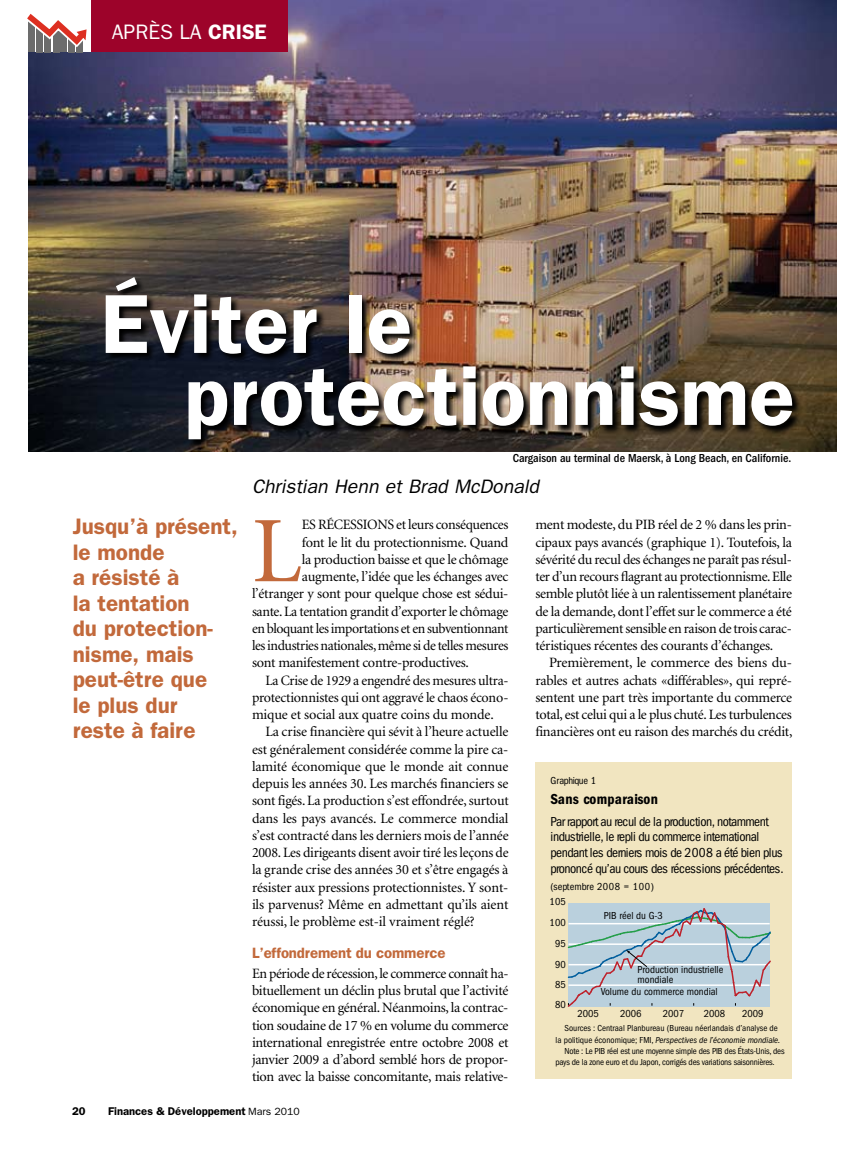
<style>
.page{position:relative;width:864px;height:1161px;background:#fff}
.page>*{position:absolute;margin:0;border:0;box-sizing:border-box;transform-origin:0 0}
.t1{font:93.9px "Minion";color:#c2693b}
.t2{font:600 84px/72px "Franklin Gothic";color:#fff}
.t3{font:600 22.5px/25.5px "Franklin Gothic";color:#c2693b}
.t4{font:21px "Franklin Gothic";color:#fff}
.t5{font:italic 19.5px "Franklin Gothic";color:#000}
.t6{font:600 15px "Franklin Gothic";letter-spacing:-.01em;color:#c2693b}
.t7{font:600 condensed 15px "Franklin Gothic";letter-spacing:.025em;color:#000}
.t8{font:14.25px/17.2px "Minion";letter-spacing:-.02em;color:#000;text-align:justify}
.t9{font:condensed 13.5px/15.8px "Franklin Gothic";letter-spacing:-.04em;color:#000}
.t10{font:500 condensed 12px "Franklin Gothic";color:#000}
.t11{font:600 11.25px "Franklin Gothic";color:#000}
.t12{font:condensed 10.5px/9.8px "Franklin Gothic";color:#000}
.t13{font:condensed 10.5px "Franklin Gothic";letter-spacing:.03em;color:#000}
.t14{font:condensed 10.5px "Franklin Gothic";letter-spacing:-.03em;color:#000}
.t15{font:condensed 9px "Franklin Gothic";letter-spacing:-.02em;color:#000}
.t16{font:italic condensed 9px "Franklin Gothic";color:#000}
.t17{font:condensed 9px "Franklin Gothic";color:#000}
.s1{font-weight:600}
.s2{font-style:normal}
.s3{font-weight:400;font-size:10.5px}
</style>
<div class="page">
<img style="left:28px;top:0;width:809px;height:451px">
<img style="left:104px;top:276px;width:699px;height:174px">
<div style="left:536px;top:763px;width:256px;height:316px;background:#f1e5c0"></div>
<div style="left:568px;top:903px;width:202px;height:103px;background:#bad0dd"></div>
<svg style="left:567px;top:908px;width:204px;height:99px"></svg>
<div style="left:25px;top:0;width:86px;height:52px;background:#fff"></div>
<div style="left:29px;top:20px;width:6px;height:32px;background:#6c6c6c"></div>
<div style="left:37px;top:25px;width:6px;height:27px;background:#6c6c6c"></div>
<div style="left:45px;top:31px;width:6px;height:21px;background:#6c6c6c"></div>
<div style="left:53px;top:27px;width:6px;height:25px;background:#6c6c6c"></div>
<div style="left:61px;top:30px;width:6px;height:22px;background:#6c6c6c"></div>
<div style="left:69px;top:37px;width:6px;height:15px;background:#6c6c6c"></div>
<div style="left:77px;top:38px;width:6px;height:14px;background:#6c6c6c"></div>
<svg style="left:27px;top:13px;width:60px;height:38px"></svg>
<div style="left:91px;top:0;width:197px;height:52px;background:#9d032a"></div>
<h3 class="t4" style="left:112px;top:20px;width:156px">APRÈS LA <span class="s1">CRISE</span></h3>
<h2 class="t2" style="left:184px;top:288px;width:613px;text-indent:-83px">Éviter le protectionnisme</h2>
<p class="t10" style="left:513px;top:452px;width:280px">Cargaison au terminal de Maersk, à Long Beach, en Californie.</p>
<h3 class="t3" style="left:73px;top:514px;width:167px">Jusqu’à présent, le monde<br>a résisté à<br>la tentation<br>du protection&shy;nisme, mais peut-être que<br>le plus dur<br>reste à faire</h3>
<h3 class="t5" style="left:252px;top:475px;width:289px">Christian Henn et Brad McDonald</h3>
<h1 class="t1" style="left:252px;top:505px;width:51px">L</h1>
<p class="t8" style="left:302px;top:517px;width:208px">ES RÉCESSIONS et leurs conséquences</p>
<p class="t8" style="left:536px;top:517px;width:258px">ment modeste, du PIB réel de 2 % dans les prin&shy;cipaux pays avancés (graphique 1). Toutefois, la sévérité du recul des échanges ne paraît pas résul&shy;ter d’un recours flagrant au protectionnisme. Elle semble plutôt liée à un ralentissement planétaire de la demande, dont l’effet sur le commerce a été particulièrement sensible en raison de trois carac&shy;téristiques récentes des courants d’échanges.</p>
<p class="t8" style="left:536px;top:655px;width:258px;text-indent:14px">Premièrement, le commerce des biens du&shy;rables et autres achats «différables», qui repré&shy;sentent une part très importante du commerce total, est celui qui a le plus chuté. Les turbulences financières ont eu raison des marchés du crédit,</p>
<p class="t8" style="left:302px;top:534px;width:208px">font le lit du protectionnisme. Quand</p>
<p class="t8" style="left:302px;top:551px;width:208px">la production baisse et que le chômage</p>
<p class="t8" style="left:302px;top:569px;width:208px">augmente, l’idée que les échanges avec</p>
<p class="t8" style="left:252px;top:586px;width:258px">l’étranger y sont pour quelque chose est sédui-</p>
<p class="t8" style="left:252px;top:603px;width:258px">sante. La tentation grandit d’exporter le chômage</p>
<p class="t8" style="left:252px;top:620px;width:258px">en bloquant les importations et en subventionnant</p>
<p class="t8" style="left:252px;top:638px;width:258px">les industries nationales, même si de telles mesures</p>
<p class="t8" style="left:252px;top:655px;width:218px">sont manifestement contre-productives.</p>
<p class="t8" style="left:266px;top:672px;width:245px">La Crise de 1929 a engendré des mesures ultra-</p>
<p class="t8" style="left:252px;top:689px;width:258px">protectionnistes qui ont aggravé le chaos écono-</p>
<p class="t8" style="left:252px;top:707px;width:243px">mique et social aux quatre coins du monde.</p>
<p class="t8" style="left:266px;top:724px;width:245px">La crise financière qui sévit à l’heure actuelle</p>
<p class="t8" style="left:252px;top:741px;width:258px">est généralement considérée comme la pire ca-</p>
<p class="t8" style="left:252px;top:758px;width:258px">lamité économique que le monde ait connue</p>
<p class="t8" style="left:252px;top:776px;width:258px">depuis les années 30. Les marchés financiers se</p>
<p class="t8" style="left:252px;top:793px;width:258px">sont figés. La production s’est effondrée, surtout</p>
<p class="t8" style="left:252px;top:810px;width:258px">dans les pays avancés. Le commerce mondial</p>
<p class="t8" style="left:252px;top:827px;width:258px">s’est contracté dans les derniers mois de l’année</p>
<p class="t8" style="left:252px;top:845px;width:258px">2008. Les dirigeants disent avoir tiré les leçons de</p>
<p class="t8" style="left:252px;top:862px;width:258px">la grande crise des années 30 et s’être engagés à</p>
<p class="t8" style="left:252px;top:879px;width:258px">résister aux pressions protectionnistes. Y sont-</p>
<p class="t8" style="left:252px;top:896px;width:258px">ils parvenus? Même en admettant qu’ils aient</p>
<p class="t8" style="left:252px;top:914px;width:224px">réussi, le problème est-il vraiment réglé?</p>
<p class="t6" style="left:252px;top:944px;width:195px">L’effondrement du commerce</p>
<p class="t8" style="left:252px;top:965px;width:258px">En période de récession, le commerce connaît ha&shy;bituellement un déclin plus brutal que l’activité économique en général. Néanmoins, la contrac&shy;tion soudaine de 17 % en volume du commerce international enregistrée entre octobre 2008 et janvier 2009 a d’abord semblé hors de propor&shy;tion avec la baisse concomitante, mais relative-</p>
<p class="t12" style="left:510px;top:730px;width:40px">McDonald</p>
<p class="t14" style="left:550px;top:775px;width:47px">Graphique 1</p>
<p class="t7" style="left:550px;top:790px;width:109px">Sans comparaison</p>
<p class="t9" style="left:550px;top:813px;width:235px">Par rapport au recul de la production, notamment industrielle, le repli du commerce international pendant les derniers mois de 2008 a été bien plus prononcé qu’au cours des récessions précédentes.</p>
<p class="t13" style="left:550px;top:881px;width:105px">(septembre 2008 = 100)</p>
<p class="t12" style="left:550px;top:897px;width:18px">105</p>
<p class="t12" style="left:604px;top:911px;width:61px">PIB réel du G-3</p>
<p class="t12" style="left:550px;top:917px;width:18px">100</p>
<p class="t12" style="left:555px;top:939px;width:12px">95</p>
<p class="t12" style="left:555px;top:959px;width:12px">90</p>
<p class="t12" style="left:638px;top:965px;width:87px">Production industrielle mondiale</p>
<p class="t12" style="left:555px;top:980px;width:12px">85</p>
<p class="t12" style="left:601px;top:987px;width:118px">Volume du commerce mondial</p>
<p class="t12" style="left:555px;top:1000px;width:12px">80</p>
<p class="t12" style="left:620px;top:1009px;width:23px">2006</p>
<p class="t12" style="left:663px;top:1009px;width:23px">2007</p>
<p class="t12" style="left:704px;top:1009px;width:23px">2008</p>
<p class="t12" style="left:742px;top:1009px;width:23px">2009</p>
<p class="t12" style="left:578px;top:1009px;width:23px">2005</p>
<p class="t17" style="left:565px;top:1023px;width:215px">Sources : Centraal Planbureau (Bureau néerlandais d’analyse de</p>
<p class="t16" style="left:556px;top:1035px;width:226px"><span class="s2">la politique économique; FMI,</span> Perspectives de l’économie mondiale.</p>
<p class="t15" style="left:565px;top:1046px;width:222px">Note : Le PIB réel est une moyenne simple des PIB des États-Unis, des</p>
<p class="t15" style="left:556px;top:1057px;width:221px">pays de la zone euro et du Japon, corrigés des variations saisonnières.</p>
<p class="t11" style="left:72px;top:1105px;width:15px">20</p>
<p class="t11" style="left:108px;top:1105px;width:193px">Finances &amp; Développement <span class="s3">Mars 2010</span></p>
</div>
